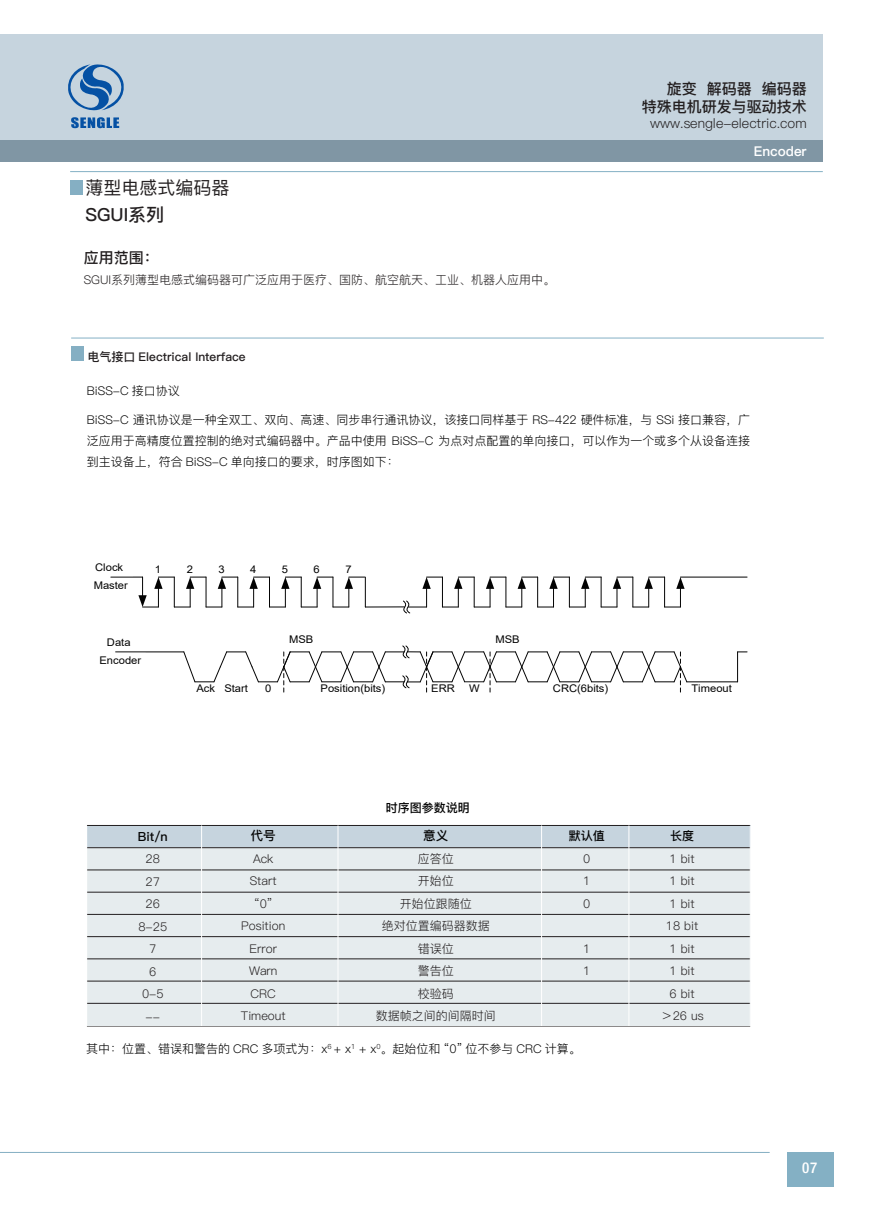
<style>
.page{position:relative;width:893px;height:1229px;background:#fff}
.page>*{position:absolute;margin:0;border:0;box-sizing:border-box;transform-origin:0 0}
.t1{font:18px "Ping Fang SC Medium";color:#231f20}
.t2{font:18px "Ping Fang SC Bold";color:#231f20}
.t3{font:15px/18px "Ping Fang SC Bold";color:#231f20;text-align:right}
.t4{font:500 condensed 15px "Helvetica Neue LT Pro";color:#fff}
.t5{font:13.5px "Ping Fang SC Regular";color:#231f20}
.t6{font:13.5px "Ping Fang SC Heavy";color:#fff}
.t7{font:12.6px "Ping Fang SC Bold";color:#030303}
.t8{font:12px/21.3px "Ping Fang SC Regular";color:#030303;text-align:justify}
.t9{font:12px/22.5px "Ping Fang SC Regular";color:#231f20;text-align:center}
.t10{font:12px "Ping Fang SC Bold";color:#231f20}
.t11{font:12px "Ping Fang SC Bold";color:#030303}
.t12{font:10.5px/18px "Arial";color:#030303;scale:1.06 1}
</style>
<div class="page">
<hr style="left:0;top:1152px;width:770px;height:1px;background:#85afc3">
<div style="left:787px;top:1152px;width:46px;height:34px;background:#84b0c4"></div>
<div style="left:0;top:34px;width:823px;height:106px;background:#c6d4de"></div>
<div style="left:0;top:140px;width:823px;height:22px;background:#8096a4"></div>
<svg style="left:68px;top:64px;width:56px;height:47px"></svg>
<svg style="left:71px;top:117px;width:48px;height:11px"></svg>
<div style="left:87px;top:825px;width:663px;height:23px;background:#c6d4de"></div>
<hr style="left:87px;top:825px;width:663px;height:1px;background:#231f20">
<hr style="left:87px;top:1025px;width:663px;height:1px;background:#231f20">
<div style="left:87px;top:848px;width:663px;height:22px;background:#e6ecee"></div>
<hr style="left:87px;top:847px;width:663px;height:1px;background:#231f20">
<div style="left:87px;top:870px;width:663px;height:22px;background:#e6ecee"></div>
<hr style="left:87px;top:869px;width:663px;height:1px;background:#231f20">
<div style="left:87px;top:892px;width:663px;height:22px;background:#e6ecee"></div>
<hr style="left:87px;top:892px;width:663px;height:1px;background:#231f20">
<div style="left:87px;top:914px;width:663px;height:23px;background:#e6ecee"></div>
<hr style="left:87px;top:914px;width:663px;height:1px;background:#231f20">
<div style="left:87px;top:937px;width:663px;height:22px;background:#e6ecee"></div>
<hr style="left:87px;top:936px;width:663px;height:1px;background:#231f20">
<div style="left:87px;top:959px;width:663px;height:22px;background:#e6ecee"></div>
<hr style="left:87px;top:958px;width:663px;height:1px;background:#231f20">
<div style="left:87px;top:981px;width:663px;height:22px;background:#e6ecee"></div>
<hr style="left:87px;top:981px;width:663px;height:1px;background:#231f20">
<div style="left:87px;top:1003px;width:663px;height:22px;background:#e6ecee"></div>
<hr style="left:87px;top:1003px;width:663px;height:1px;background:#231f20">
<hr style="left:70px;top:171px;width:753px;height:1px;background:#84b1c5">
<div style="left:70px;top:180px;width:13px;height:15px;background:#85afc3"></div>
<hr style="left:71px;top:338px;width:753px;height:1px;background:#84b1c5">
<div style="left:71px;top:346px;width:13px;height:15px;background:#85afc3"></div>
<hr style="left:111px;top:577px;width:32px;height:1px;background:#030303">
<hr style="left:365px;top:577px;width:1px;height:30px;background:#030303">
<hr style="left:365px;top:606px;width:39px;height:1px;background:#030303">
<hr style="left:116px;top:651px;width:68px;height:1px;background:#030303">
<hr style="left:687px;top:681px;width:51px;height:1px;background:#030303">
<hr style="left:737px;top:652px;width:1px;height:30px;background:#030303">
<svg style="left:138px;top:577px;width:227px;height:31px"></svg>
<hr style="left:680px;top:577px;width:67px;height:1px;background:#030303">
<svg style="left:399px;top:577px;width:286px;height:37px"></svg>
<svg style="left:183px;top:645px;width:505px;height:48px"></svg>
<div style="left:484px;top:632px;width:47px;height:15px;background:#fff"></div>
<hr style="left:628px;top:825px;width:1px;height:201px;background:#fff">
<hr style="left:541px;top:825px;width:1px;height:201px;background:#fff">
<hr style="left:338px;top:825px;width:1px;height:201px;background:#fff">
<hr style="left:201px;top:825px;width:1px;height:201px;background:#fff">
<p class="t3" style="left:642px;top:80px;width:166px">旋变 解码器 编码器<br>特殊电机研发与驱动技术</p>
<p class="t5" style="left:650px;top:115px;width:158px">www.sengle-electric.com</p>
<h1 class="t1" style="left:85px;top:177px;width:145px">薄型电感式编码器</h1>
<h1 class="t2" style="left:85px;top:204px;width:80px">SGUI系列</h1>
<p class="t3" style="left:84px;top:249px;width:76px">应用范围：</p>
<p class="t9" style="left:84px;top:269px;width:473px">SGUI系列薄型电感式编码器可广泛应用于医疗、国防、航空航天、工业、机器人应用中。</p>
<p class="t6" style="left:754px;top:143px;width:55px">Encoder</p>
<p class="t10" style="left:88px;top:349px;width:160px">电气接口 Electrical Interface</p>
<p class="t8" style="left:87px;top:380px;width:94px">BiSS-C 接口协议</p>
<p class="t8" style="left:87px;top:409px;width:665px">BiSS-C 通讯协议是一种全双工、双向、高速、同步串行通讯协议，该接口同样基于 RS-422 硬件标准，与 SSi 接口兼容，广泛应用于高精度位置控制的绝对式编码器中。产品中使用 BiSS-C 为点对点配置的单向接口，可以作为一个或多个从设备连接到主设备上，符合 BiSS-C 单向接口的要求，时序图如下：</p>
<p class="t12" style="left:94px;top:558px;width:34px">Clock<br>Master</p>
<p class="t12" style="left:155px;top:560px;width:7px">1</p>
<p class="t12" style="left:187px;top:560px;width:7px">2</p>
<p class="t12" style="left:218px;top:560px;width:7px">3</p>
<p class="t12" style="left:250px;top:560px;width:7px">4</p>
<p class="t12" style="left:282px;top:560px;width:7px">5</p>
<p class="t12" style="left:314px;top:560px;width:7px">6</p>
<p class="t12" style="left:345px;top:560px;width:7px">7</p>
<p class="t12" style="left:100px;top:633px;width:41px;text-align:center">Data<br>Encoder</p>
<p class="t12" style="left:289px;top:630px;width:24px">MSB</p>
<p class="t12" style="left:495px;top:630px;width:24px">MSB</p>
<p class="t12" style="left:196px;top:680px;width:19px">Ack</p>
<p class="t12" style="left:224px;top:680px;width:24px">Start</p>
<p class="t12" style="left:265px;top:680px;width:7px">0</p>
<p class="t12" style="left:321px;top:680px;width:63px">Position(bits)</p>
<p class="t12" style="left:431px;top:680px;width:24px">ERR</p>
<p class="t12" style="left:469px;top:679px;width:11px">W</p>
<p class="t12" style="left:553px;top:680px;width:54px">CRC(6bits)</p>
<p class="t12" style="left:691px;top:680px;width:40px">Timeout</p>
<p class="t11" style="left:386px;top:800px;width:85px">时序图参数说明</p>
<p class="t7" style="left:423px;top:828px;width:27px">意义</p>
<p class="t9" style="left:376px;top:847px;width:121px">应答位<br>开始位<br>开始位跟随位<br>绝对位置编码器数据错误位<br>警告位<br>校验码<br>数据帧之间的间隔时间</p>
<p class="t7" style="left:251px;top:828px;width:27px">代号</p>
<p class="t9" style="left:241px;top:847px;width:46px">Ack<br>Start “0”<br>Position<br>Error<br>Warn<br>CRC<br>Timeout</p>
<p class="t11" style="left:569px;top:829px;width:37px">默认值</p>
<p class="t9" style="left:583px;top:847px;width:9px;text-align:justify">0<br>1<br>0</p>
<p class="t9" style="left:583px;top:937px;width:9px;text-align:left">1<br>1</p>
<p class="t7" style="left:138px;top:828px;width:32px">Bit/n</p>
<p class="t9" style="left:138px;top:847px;width:30px">28<br>27<br>26<br>8-25<br>7<br>6<br>0-5 --</p>
<p class="t8" style="left:86px;top:1038px;width:496px">其中：位置、错误和警告的 CRC 多项式为：x<sup>6</sup> + x<sup>1</sup> + x<sup>0</sup>。起始位和 “0” 位不参与 CRC 计算。</p>
<p class="t11" style="left:670px;top:829px;width:25px">长度</p>
<p class="t9" style="left:661px;top:847px;width:44px">1 bit<br>1 bit<br>1 bit<br>18 bit<br>1 bit<br>1 bit<br>6 bit＞26 us</p>
<p class="t4" style="left:802px;top:1159px;width:17px">07</p>
</div>
